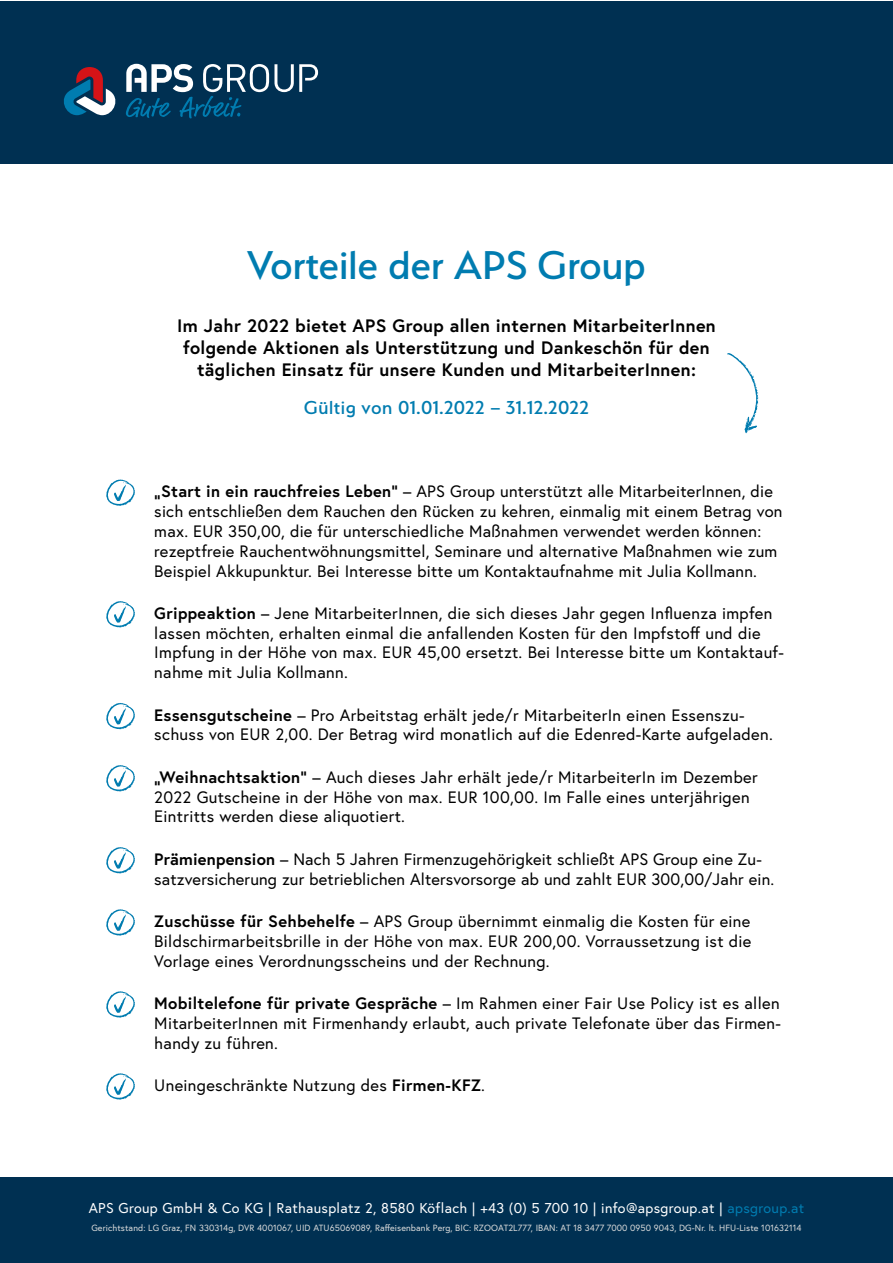
<style>
.page{position:relative;width:893px;height:1263px;background:#fff}
.page>*{position:absolute;margin:0;border:0;box-sizing:border-box;transform-origin:0 0}
.t1{font:500 45px "Serenity";color:#007cb0}
.t2{font:500 21px "Serenity";letter-spacing:.025em;color:#007cb0}
.t3{font:700 18px/21.6px "Europa";letter-spacing:.02em;color:#000;text-align:center}
.t4{font:16.5px/19.8px "Europa";letter-spacing:.02em;color:#000}
.t5{font:14.25px "Europa";letter-spacing:.025em;color:#fff}
.t6{font:9px "Europa";letter-spacing:.01em;color:#dadada}
.s1{font-weight:700}
.s2{color:#007cb0}
</style>
<div class="page">
<div style="left:1px;top:1px;width:892px;height:163px;background:#003052"></div>
<div style="left:0;top:1178px;width:893px;height:85px;background:#003052"></div>
<svg style="left:64px;top:64px;width:254px;height:54px"></svg>
<svg style="left:727px;top:353px;width:32px;height:80px"></svg>
<svg style="left:106px;top:479px;width:29px;height:27px"></svg>
<svg style="left:106px;top:601px;width:29px;height:26px"></svg>
<svg style="left:106px;top:703px;width:29px;height:26px"></svg>
<svg style="left:106px;top:765px;width:29px;height:26px"></svg>
<svg style="left:106px;top:847px;width:29px;height:26px"></svg>
<svg style="left:106px;top:909px;width:29px;height:26px"></svg>
<svg style="left:106px;top:991px;width:29px;height:26px"></svg>
<svg style="left:106px;top:1073px;width:29px;height:26px"></svg>
<h1 class="t1" style="left:247px;top:241px;width:400px">Vorteile der APS Group</h1>
<p class="t3" style="left:177px;top:315px;width:540px">Im Jahr 2022 bietet APS Group allen internen MitarbeiterInnen folgende Aktionen als Unterstützung und Dankeschön für den täglichen Einsatz für unsere Kunden und MitarbeiterInnen:</p>
<p class="t2" style="left:304px;top:396px;width:287px">Gültig von 01.01.2022 – 31.12.2022</p>
<p class="t4" style="left:154px;top:481px;width:630px"><span class="s1">„Start in ein rauchfreies Leben“</span> – APS Group unterstützt alle MitarbeiterInnen, die sich entschließen dem Rauchen den Rücken zu kehren, einmalig mit einem Betrag von max. EUR 350,00, die für unterschiedliche Maßnahmen verwendet werden können: rezeptfreie Rauchentwöhnungsmittel, Seminare und alternative Maßnahmen wie zum Beispiel Akkupunktur. Bei Interesse bitte um Kontaktaufnahme mit Julia Kollmann.</p>
<p class="t4" style="left:154px;top:603px;width:631px"><span class="s1">Grippeaktion</span> – Jene MitarbeiterInnen, die sich dieses Jahr gegen Influenza impfen lassen möchten, erhalten einmal die anfallenden Kosten für den Impfstoff und die Impfung in der Höhe von max. EUR 45,00 ersetzt. Bei Interesse bitte um Kontaktauf&shy;nahme mit Julia Kollmann.</p>
<p class="t4" style="left:154px;top:705px;width:620px"><span class="s1">Essensgutscheine</span> – Pro Arbeitstag erhält jede/r MitarbeiterIn einen Essenszu&shy;schuss von EUR 2,00. Der Betrag wird monatlich auf die Edenred-Karte aufgeladen.</p>
<p class="t4" style="left:154px;top:767px;width:605px"><span class="s1">„Weihnachtsaktion“</span> – Auch dieses Jahr erhält jede/r MitarbeiterIn im Dezember<br>2022 Gutscheine in der Höhe von max. EUR 100,00. Im Falle eines unterjährigen<br>Eintritts werden diese aliquotiert.</p>
<p class="t4" style="left:154px;top:849px;width:621px"><span class="s1">Prämienpension</span> – Nach 5 Jahren Firmenzugehörigkeit schließt APS Group eine Zu&shy;satzversicherung zur betrieblichen Altersvorsorge ab und zahlt EUR 300,00/Jahr ein.</p>
<p class="t4" style="left:154px;top:911px;width:599px;text-align:justify"><span class="s1">Zuschüsse für Sehbehelfe</span> – APS Group übernimmt einmalig die Kosten für eine Bildschirmarbeitsbrille in der Höhe von max. EUR 200,00. Vorraussetzung ist die Vorlage eines Verordnungsscheins und der Rechnung.</p>
<p class="t4" style="left:154px;top:993px;width:628px;text-align:justify"><span class="s1">Mobiltelefone für private Gespräche</span> – Im Rahmen einer Fair Use Policy ist es allen MitarbeiterInnen mit Firmenhandy erlaubt, auch private Telefonate über das Firmen&shy;handy zu führen.</p>
<p class="t4" style="left:154px;top:1075px;width:332px">Uneingeschränkte Nutzung des <span class="s1">Firmen-KFZ</span>.</p>
<p class="t5" style="left:89px;top:1199px;width:717px">APS Group GmbH &amp; Co KG | Rathausplatz 2, 8580 Köflach | +43 (0) 5 700 10 | info@apsgroup.at | <span class="s2">apsgroup.at</span></p>
<p class="t6" style="left:91px;top:1222px;width:712px">Gerichtstand: LG Graz, FN 330314g, DVR 4001067, UID ATU65069089, Raffeisenbank Perg, BIC: RZOOAT2L777, IBAN: AT 18 3477 7000 0950 9043, DG-Nr. lt. HFU-Liste 101632114</p>
</div>
